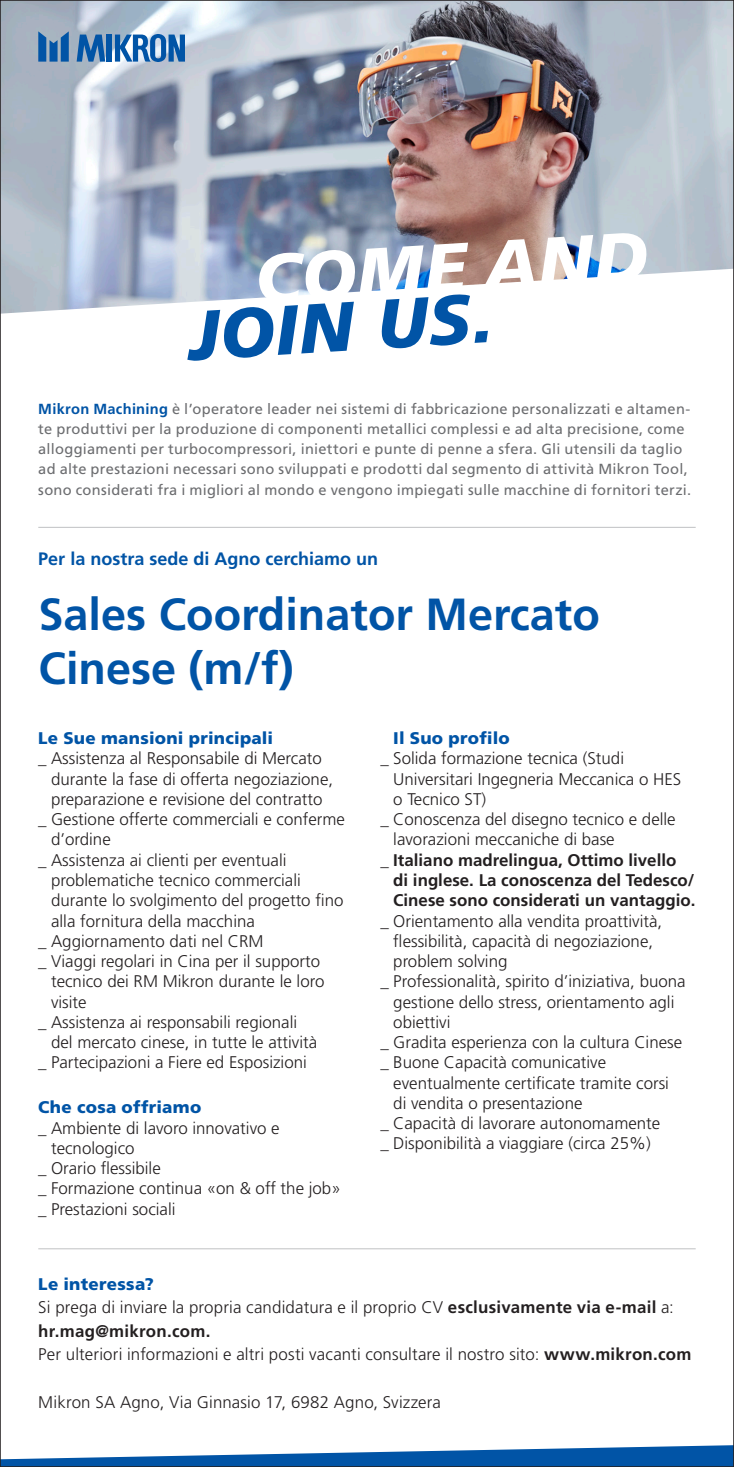
<style>
.page{position:relative;width:734px;height:1467px;background:#fff}
.page>*{position:absolute;margin:0;border:0;box-sizing:border-box;transform-origin:0 0}
.t1{font:italic 900 69.52px "Frutiger LT Std";color:#fff}
.t2{font:italic 900 69.52px "Frutiger LT Std";color:#0154a6}
.t3{font:700 45px/54px "Frutiger LT Std";color:#0154a6}
.t4{font:700 18px "Frutiger LT Std";color:#0154a6}
.t5{font:300 16.88px/23.6px "Frutiger LT Std";color:#231f20}
.t6{font:700 16.88px "Frutiger LT Std";color:#231f20}
.t7{font:900 16.88px "Frutiger LT Std";letter-spacing:.015em;color:#0154a6}
.t8{font:14.62px/20.2px "Frutiger LT Std";letter-spacing:.02em;color:#6c6d70}
.s1{font-weight:700;color:#0154a6}
.s2{font-weight:300}
.s3{font-weight:900;color:#0154a6}
.s4{font-weight:700}
</style>
<div class="page">
<img style="left:2px;top:2px;width:729px;height:312px">
<svg style="left:2px;top:1445px;width:729px;height:20px"></svg>
<hr style="left:38px;top:1248px;width:657px;height:1px;background:#c7c8ca">
<hr style="left:38px;top:527px;width:657px;height:1px;background:#c7c8ca">
<svg style="left:38px;top:31px;width:31px;height:31px"></svg>
<svg style="left:77px;top:35px;width:28px;height:27px"></svg>
<div style="left:106px;top:35px;width:6px;height:27px;background:#0154a6"></div>
<svg style="left:115px;top:34px;width:70px;height:28px;background:#5289c0"></svg>
<h1 class="t1" style="left:252px;top:237px;width:395px;rotate:-3deg">COME AND</h1>
<h1 class="t2" style="left:186px;top:294px;width:307px;rotate:-3deg">JOIN US.</h1>
<p class="t8" style="left:38px;top:398px;width:654px"><span class="s1">Mikron Machining</span> è l’operatore leader nei sistemi di fabbricazione personalizzati e altamen&shy;te produttivi per la produzione di componenti metallici complessi e ad alta precisione, come alloggiamenti per turbocompressori, iniettori e punte di penne a sfera. Gli utensili da taglio ad alte prestazioni necessari sono sviluppati e prodotti dal segmento di attività Mikron Tool, sono considerati fra i migliori al mondo e vengono impiegati sulle macchine di fornitori terzi.</p>
<p class="t4" style="left:38px;top:548px;width:341px">Per la nostra sede di Agno cerchiamo un</p>
<h2 class="t3" style="left:38px;top:588px;width:562px">Sales Coordinator Mercato<br>Cinese (m/f)</h2>
<p class="t7" style="left:38px;top:728px;width:236px">Le Sue mansioni principali</p>
<p class="t5" style="left:38px;top:747px;width:285px">_ Assistenza al Responsabile di Mercato</p>
<p class="t5" style="left:51px;top:767px;width:283px">durante la fase di offerta negoziazione,</p>
<p class="t5" style="left:51px;top:788px;width:273px">preparazione e revisione del contratto</p>
<p class="t5" style="left:38px;top:808px;width:308px">_ Gestione offerte commerciali e conferme</p>
<p class="t5" style="left:51px;top:828px;width:61px">d’ordine</p>
<p class="t5" style="left:38px;top:848px;width:250px">_ Assistenza ai clienti per eventuali</p>
<p class="t5" style="left:51px;top:869px;width:251px">problematiche tecnico commerciali</p>
<p class="t5" style="left:51px;top:889px;width:294px">durante lo svolgimento del progetto fino</p>
<p class="t5" style="left:51px;top:909px;width:205px">alla fornitura della macchina</p>
<p class="t5" style="left:38px;top:929px;width:226px">_ Aggiornamento dati nel CRM</p>
<p class="t5" style="left:38px;top:950px;width:283px">_ Viaggi regolari in Cina per il supporto</p>
<p class="t5" style="left:51px;top:970px;width:275px">tecnico dei RM Mikron durante le loro</p>
<p class="t5" style="left:51px;top:990px;width:37px">visite</p>
<p class="t5" style="left:38px;top:1010px;width:260px">_ Assistenza ai responsabili regionali</p>
<p class="t5" style="left:51px;top:1031px;width:267px">del mercato cinese, in tutte le attività</p>
<p class="t5" style="left:38px;top:1051px;width:270px">_ Partecipazioni a Fiere ed Esposizioni</p>
<p class="t7" style="left:38px;top:1097px;width:164px">Che cosa offriamo</p>
<p class="t5" style="left:38px;top:1116px;width:243px">_ Ambiente di lavoro innovativo e</p>
<p class="t5" style="left:51px;top:1136px;width:85px">tecnologico</p>
<p class="t5" style="left:38px;top:1157px;width:124px">_ Orario flessibile</p>
<p class="t5" style="left:38px;top:1177px;width:304px">_ Formazione continua «on &amp; off the job»</p>
<p class="t5" style="left:38px;top:1197px;width:139px">_ Prestazioni sociali</p>
<p class="t7" style="left:393px;top:728px;width:118px">Il Suo profilo</p>
<p class="t5" style="left:380px;top:747px;width:245px">_ Solida formazione tecnica (Studi</p>
<p class="t5" style="left:393px;top:767px;width:289px">Universitari Ingegneria Meccanica o HES</p>
<p class="t5" style="left:393px;top:788px;width:94px">o Tecnico ST)</p>
<p class="t5" style="left:380px;top:808px;width:297px">_ Conoscenza del disegno tecnico e delle</p>
<p class="t5" style="left:393px;top:828px;width:223px">lavorazioni meccaniche di base</p>
<p class="t6" style="left:380px;top:850px;width:297px"><span class="s2">_</span> Italiano madrelingua, Ottimo livello</p>
<p class="t6" style="left:393px;top:870px;width:302px">di inglese. La conoscenza del Tedesco/</p>
<p class="t6" style="left:393px;top:890px;width:303px">Cinese sono considerati un vantaggio.</p>
<p class="t5" style="left:380px;top:909px;width:283px">_ Orientamento alla vendita proattività,</p>
<p class="t5" style="left:393px;top:929px;width:261px">flessibilità, capacità di negoziazione,</p>
<p class="t5" style="left:393px;top:950px;width:116px">problem solving</p>
<p class="t5" style="left:380px;top:970px;width:306px">_ Professionalità, spirito d’iniziativa, buona</p>
<p class="t5" style="left:393px;top:990px;width:282px">gestione dello stress, orientamento agli</p>
<p class="t5" style="left:393px;top:1010px;width:59px">obiettivi</p>
<p class="t5" style="left:380px;top:1031px;width:303px">_ Gradita esperienza con la cultura Cinese</p>
<p class="t5" style="left:380px;top:1051px;width:227px">_ Buone Capacità comunicative</p>
<p class="t5" style="left:393px;top:1071px;width:277px">eventualmente certificate tramite corsi</p>
<p class="t5" style="left:393px;top:1091px;width:191px">di vendita o presentazione</p>
<p class="t5" style="left:380px;top:1112px;width:281px">_ Capacità di lavorare autonomamente</p>
<p class="t5" style="left:380px;top:1132px;width:271px">_ Disponibilità a viaggiare (circa 25%)</p>
<p class="t5" style="left:38px;top:1272px;width:654px"><span class="s3">Le interessa?<br></span>Si prega di inviare la propria candidatura e il proprio CV <span class="s4">esclusivamente via e-mail</span> a: <span class="s4">hr.mag@mikron.com.<br></span>Per ulteriori informazioni e altri posti vacanti consultare il nostro sito: <span class="s4">www.mikron.com</span></p>
<p class="t5" style="left:38px;top:1390px;width:404px">Mikron SA Agno, Via Ginnasio 17, 6982 Agno, Svizzera</p>
</div>
